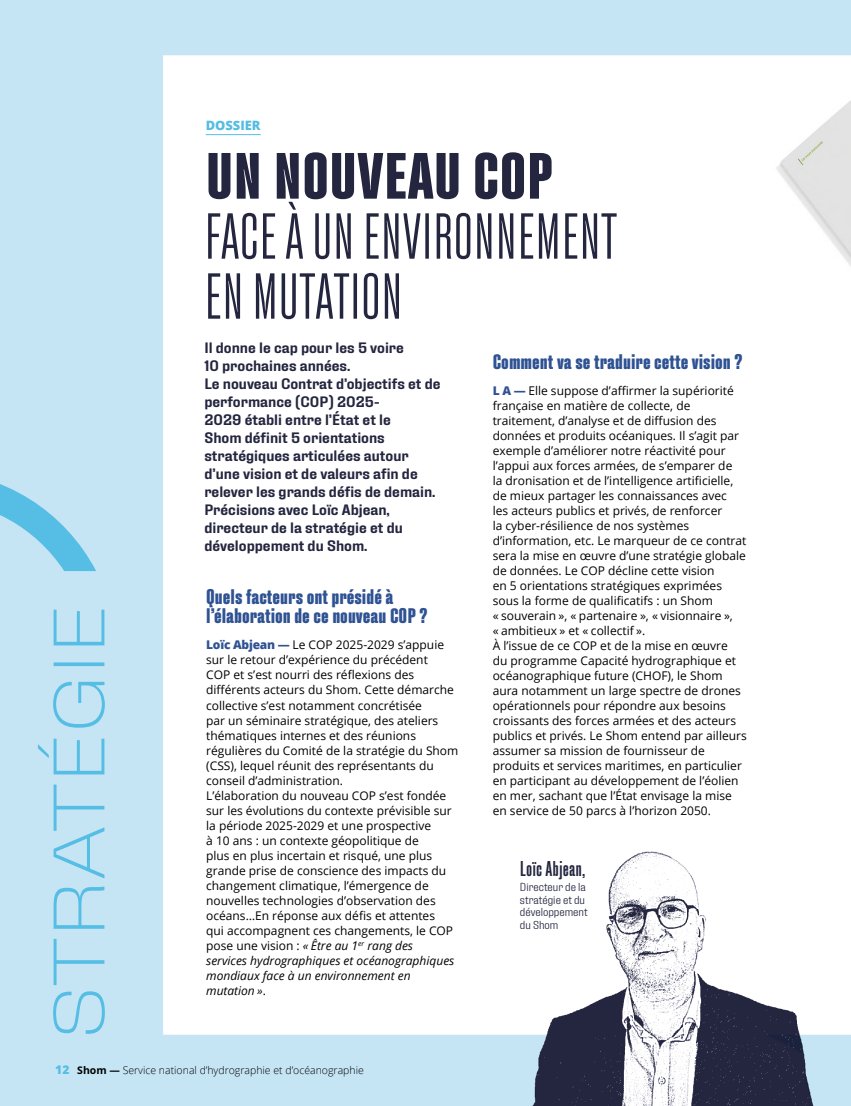
<style>
.page{position:relative;width:851px;height:1106px;background:#fff}
.page>*{position:absolute;margin:0;border:0;box-sizing:border-box;transform-origin:0 0}
.t1{font:200 expanded 72.45px "Fixture";letter-spacing:.005em;color:#56bde4}
.t2{font:300 condensed 64.5px/60px "Fixture";letter-spacing:.005em;color:#24263f}
.t3{font:700 condensed 64.5px "Fixture";letter-spacing:.005em;color:#24263f}
.t4{font:500 condensed 21.3px "Fixture";letter-spacing:.005em;color:#24263f}
.t5{font:700 condensed 21px/19.5px "Fixture";color:#2f5293}
.t6{font:600 15px/18px "Fixture";color:#24263f}
.t7{font:800 12.9px "Open Sans";color:#56bde4}
.t8{font:12px/15px "Open Sans";color:#000}
.t9{font:300 11.25px/12.6px "Fixture";color:#24263f}
.t10{font:300 10.5px "Open Sans";color:#000}
.s1{font-weight:800;color:#2f5293}
.s2{font-style:italic}
.s3{font-weight:800;font-size:12px;color:#56bde4}
.s4{font-weight:700}
</style>
<div class="page">
<div style="left:0;top:0;width:850px;height:1106px;background:#c5e5f5"></div>
<div style="left:163px;top:55px;width:687px;height:979px;background:#fff"></div>
<svg style="left:0;top:484px;width:96px;height:87px"></svg>
<div style="left:739px;top:55px;width:111px;height:402px;background:#fff"></div>
<hr style="left:206px;top:134px;width:54px;height:1px;background:#56bde4">
<img style="left:780px;top:101px;width:70px;height:151px">
<img style="left:516px;top:823px;width:324px;height:283px">
<h1 class="t1" style="left:30px;top:1040px;width:437px;rotate:-90deg">STRATÉGIE</h1>
<p class="t7" style="left:206px;top:116px;width:56px">DOSSIER</p>
<h2 class="t3" style="left:206px;top:135px;width:349px">UN NOUVEAU COP</h2>
<h2 class="t2" style="left:204px;top:205px;width:414px">FACEÀUNENVIRONNEMENT<br>EN MUTATION</h2>
<p class="t6" style="left:204px;top:339px;width:238px">Il donne le cap pour les 5 voire<br>10 prochaines années.<br>Le nouveau Contrat d’objectifs et de performance (COP) 2025-<br>2029 établi entre l’État et le<br>Shom définit 5 orientations stratégiques articulées autour d’une vision et de valeurs afin de relever les grands défis de demain.<br>Précisions avec Loïc Abjean, directeur de la stratégie et du développement du Shom.</p>
<h3 class="t5" style="left:206px;top:587px;width:223px">Quels facteurs ont présidé à l’élaboration de ce nouveau COP ?</h3>
<p class="t8" style="left:206px;top:637px;width:254px"><span class="s1">Loïc Abjean —</span> Le COP 2025-2029 s’appuie sur le retour d’expérience du précédent<br>COP et s’est nourri des réflexions des différents acteurs du Shom. Cette démarche collective s’est notamment concrétisée<br>par un séminaire stratégique, des ateliers thématiques internes et des réunions régulières du Comité de la stratégie du Shom (CSS), lequel réunit des représentants du conseil d’administration.<br>L’élaboration du nouveau COP s’est fondée sur les évolutions du contexte prévisible sur la période 2025-2029 et une prospective<br>à 10 ans : un contexte géopolitique de<br>plus en plus incertain et risqué, une plus grande prise de conscience des impacts du changement climatique, l’émergence de nouvelles technologies d’observation des océans…En réponse aux défis et attentes<br>qui accompagnent ces changements, le COP pose une vision : <span class="s2">« Être au 1</span><sup>er</sup> <span class="s2">rang des<br>services hydrographiques et océanographiques mondiaux face à un environnement en mutation »</span>.</p>
<h3 class="t5" style="left:492px;top:352px;width:251px">Comment va se traduire cette vision ?</h3>
<p class="t8" style="left:492px;top:383px;width:255px"><span class="s1">L A —</span> Elle suppose d’affirmer la supériorité française en matière de collecte, de traitement, d’analyse et de diffusion des données et produits océaniques. Il s’agit par exemple d’améliorer notre réactivité pour l’appui aux forces armées, de s’emparer de<br>la dronisation et de l’intelligence artificielle, de mieux partager les connaissances avec<br>les acteurs publics et privés, de renforcer<br>la cyber-résilience de nos systèmes d’information, etc. Le marqueur de ce contrat sera la mise en œuvre d’une stratégie globale de données. Le COP décline cette vision<br>en 5 orientations stratégiques exprimées sous la forme de qualificatifs : un Shom<br>« souverain », « partenaire », « visionnaire »,<br>« ambitieux » et « collectif ».<br>À l’issue de ce COP et de la mise en œuvre<br>du programme Capacité hydrographique et océanographique future (CHOF), le Shom aura notamment un large spectre de drones opérationnels pour répondre aux besoins croissants des forces armées et des acteurs publics et privés. Le Shom entend par ailleurs assumer sa mission de fournisseur de produits et services maritimes, en particulier en participant au développement de l’éolien en mer, sachant que l’État envisage la mise en service de 50 parcs à l’horizon 2050.</p>
<h3 class="t4" style="left:520px;top:856px;width:67px">Loïc Abjean,</h3>
<p class="t9" style="left:520px;top:880px;width:69px">Directeur de la stratégie et du développement du Shom</p>
<p class="t10" style="left:55px;top:1062px;width:310px"><span class="s3">12</span> <span class="s4">Shom —</span> Service national d’hydrographie et d’océanographie</p>
</div>
